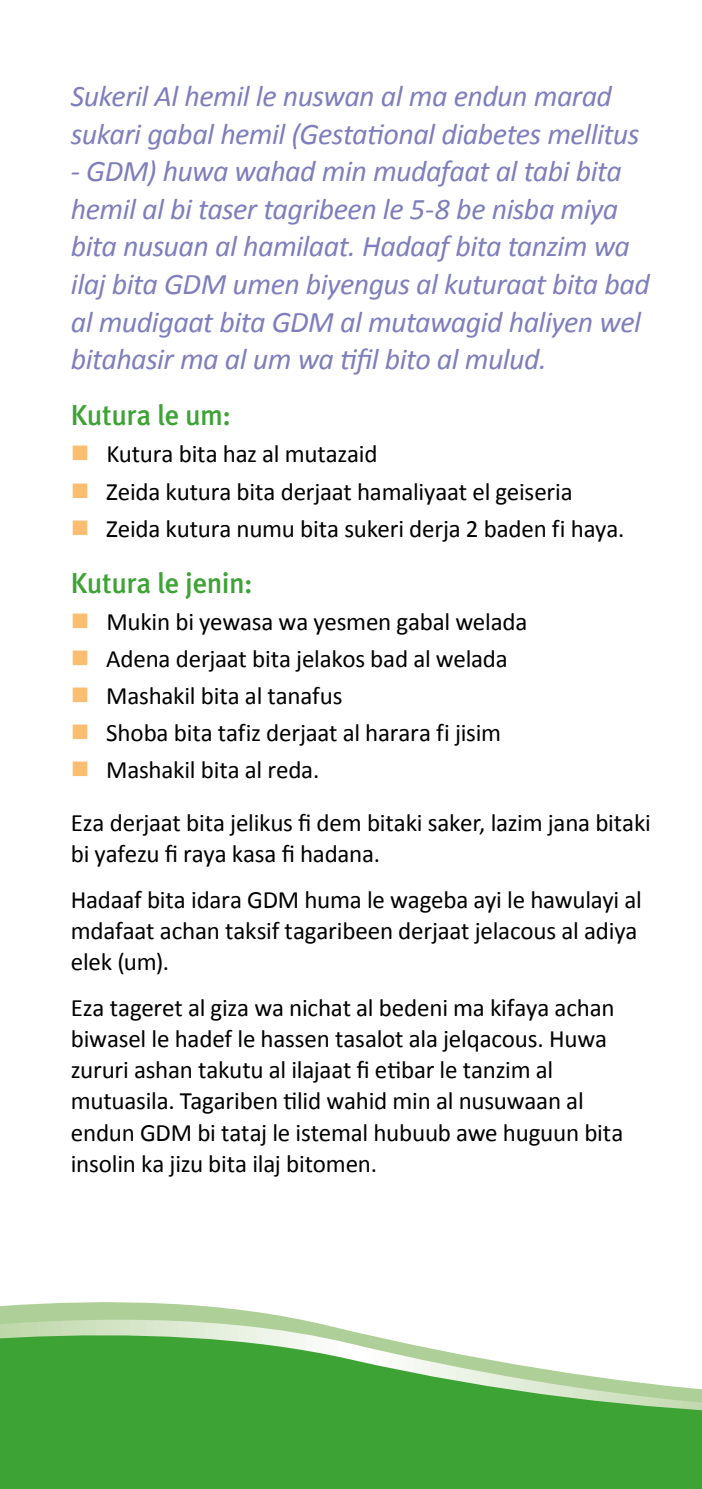
<style>
.page{position:relative;width:702px;height:1489px;background:#fff}
.page>*{position:absolute;margin:0;border:0;box-sizing:border-box;transform-origin:0 0}
.t1{font:italic 30px/37.5px "Calibri";letter-spacing:-.015em;color:#7e7ebc}
.t2{font:28.75px "Meta Medium LF";letter-spacing:-.015em;color:#3ea335}
.t3{font:25px/31.2px "Calibri";letter-spacing:-.01em;color:#000}
.s1{color:#fabd71}
</style>
<div class="page">
<svg style="left:0;top:1302px;width:702px;height:186px;fill:#3ea335"></svg>
<p class="t1" style="left:71px;top:77px;width:570px">Sukeril Al hemil le nuswan al ma endun marad sukari gabal hemil (Gestational diabetes mellitus</p>
<p class="t1" style="left:71px;top:152px;width:580px">- GDM) huwa wahad min mudafaat al tabi bita hemil al bi taser tagribeen le 5-8 be nisba miya bita nusuan al hamilaat. Hadaaf bita tanzim wa ilaj bita GDM umen biyengus al kuturaat bita bad al mudigaat bita GDM al mutawagid haliyen wel bitahasir ma al um wa tifil bito al mulud.</p>
<p class="t2" style="left:71px;top:398px;width:161px">Kutura le um:</p>
<p class="t3" style="left:71px;top:438px;width:308px"><span class="s1">■</span> Kutura bita haz al mutazaid</p>
<p class="t3" style="left:71px;top:475px;width:503px"><span class="s1">■</span> Zeida kutura bita derjaat hamaliyaat el geiseria</p>
<p class="t3" style="left:71px;top:512px;width:555px"><span class="s1">■</span> Zeida kutura numu bita sukeri derja 2 baden fi haya.</p>
<p class="t2" style="left:71px;top:566px;width:183px">Kutura le jenin:</p>
<p class="t3" style="left:71px;top:606px;width:458px"><span class="s1">■</span> Mukin bi yewasa wa yesmen gabal welada</p>
<p class="t3" style="left:71px;top:643px;width:438px"><span class="s1">■</span> Adena derjaat bita jelakos bad al welada</p>
<p class="t3" style="left:71px;top:680px;width:273px"><span class="s1">■</span> Mashakil bita al tanafus</p>
<p class="t3" style="left:71px;top:717px;width:432px"><span class="s1">■</span> Shoba bita tafiz derjaat al harara fi jisim</p>
<p class="t3" style="left:71px;top:744px;width:581px;line-height:52.5px"><span class="s1">■</span> Mashakil bita al reda.<br>Eza derjaat bita jelikus fi dem bitaki saker, lazim jana bitaki</p>
<p class="t3" style="left:71px;top:831px;width:572px;line-height:45.5px">bi yafezu fi raya kasa fi hadana.<br>Hadaaf bita idara GDM huma le wageba ayi le hawulayi al</p>
<p class="t3" style="left:71px;top:915px;width:568px">mdafaat achan taksif tagaribeen derjaat jelacous al adiya elek (um).</p>
<p class="t3" style="left:71px;top:991px;width:554px">Eza tageret al giza wa nichat al bedeni ma kifaya achan biwasel le hadef le hassen tasalot ala jelqacous. Huwa zururi ashan takutu al ilajaat fi etibar le tanzim al mutuasila. Tagariben tilid wahid min al nusuwaan al endun GDM bi tataj le istemal hubuub awe huguun bita insolin ka jizu bita ilaj bitomen.</p>
</div>
